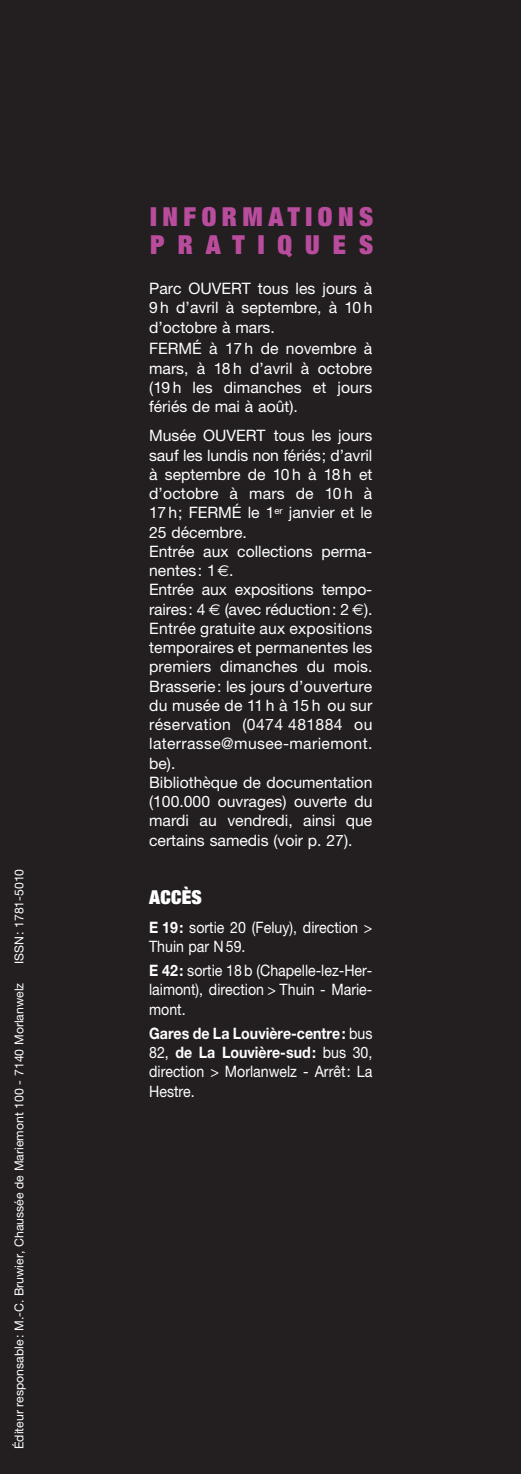
<style>
.page{position:relative;width:521px;height:1474px;background:#fff}
.page>*{position:absolute;margin:0;border:0;box-sizing:border-box;transform-origin:0 0}
.t1{font:900 expanded 26.25px/28px "Helvetica Neue";letter-spacing:.215em;color:#ba4c9d}
.t2{font:900 expanded 19.25px "Helvetica Neue";letter-spacing:.015em;color:#fff}
.t3{font:15.75px/19.2px "Helvetica Neue";color:#fff;text-align:justify}
.t4{font:15.75px/19.2px "Helvetica Neue";color:#fff;text-align:justify;scale:.9 1}
.t5{font:12.25px "Helvetica Neue";color:#fff}
.s1{font-family:"Euro Sans"}
.s2{font-weight:700}
</style>
<div class="page">
<div style="left:0;top:0;width:521px;height:1473px;background:#231f20"></div>
<p class="t5" style="left:15px;top:964px;width:97px;rotate:-90deg">ISSN: 1781-5010</p>
<p class="t5" style="left:15px;top:1449px;width:468px;rotate:-90deg">Éditeur responsable: M.-C. Bruwier, Chaussée de Mariemont 100 - 7140 Morlanwelz</p>
<h1 class="t1" style="left:150px;top:205px;width:225px">INFORMATIONS<br>PRATIQUES</h1>
<p class="t3" style="left:149px;top:280px;width:225px">Parc OUVERT tous les jours à 9h d’avril à septembre, à 10 h d’octobre à mars.</p>
<p class="t3" style="left:149px;top:340px;width:225px">FERMÉ à 17h de novembre à mars, à 18h d’avril à octobre (19h les dimanches et jours fériés de mai à août).</p>
<p class="t3" style="left:149px;top:427px;width:225px;text-align:left">Musée OUVERT tous les jours sauf les lundis non fériés; d’avril à septembre de 10h à 18h et d’octobre à mars de 10h à<br>17 h; FERMÉ le 1<sup>er</sup> janvier et le<br>25 décembre.<br>Entrée aux collections perma&shy;nentes: 1<span class="s1">€</span>.<br>Entrée aux expositions tempo&shy;raires: 4 <span class="s1">€</span> (avec réduction: 2 <span class="s1">€</span>).<br>Entrée gratuite aux expositions temporaires et permanentes les premiers dimanches du mois.<br>Brasserie: les jours d’ouverture du musée de 11h à 15h ou sur réservation (0474 481884 ou laterrasse@musee-mariemont. be).<br>Bibliothèque de documentation (100.000 ouvrages) ouverte du mardi au vendredi, ainsi que certains samedis (voir p. 27).</p>
<p class="t2" style="left:149px;top:889px;width:54px">ACCÈS</p>
<p class="t4" style="left:149px;top:919px;width:250px"><span class="s2">E 19:</span> sortie 20 (Feluy), direction &gt;<br>Thuin par N59.</p>
<p class="t4" style="left:149px;top:962px;width:250px"><span class="s2">E 42:</span> sortie 18b (Chapelle-lez-Her&shy;laimont), direction &gt; Thuin - Marie&shy;mont.</p>
<p class="t4" style="left:149px;top:1025px;width:250px"><span class="s2">Gares de La Louvière-centre:</span> bus 82, <span class="s2">de La Louvière-sud:</span> bus 30, direction &gt; Morlanwelz - Arrêt: La Hestre.</p>
</div>
